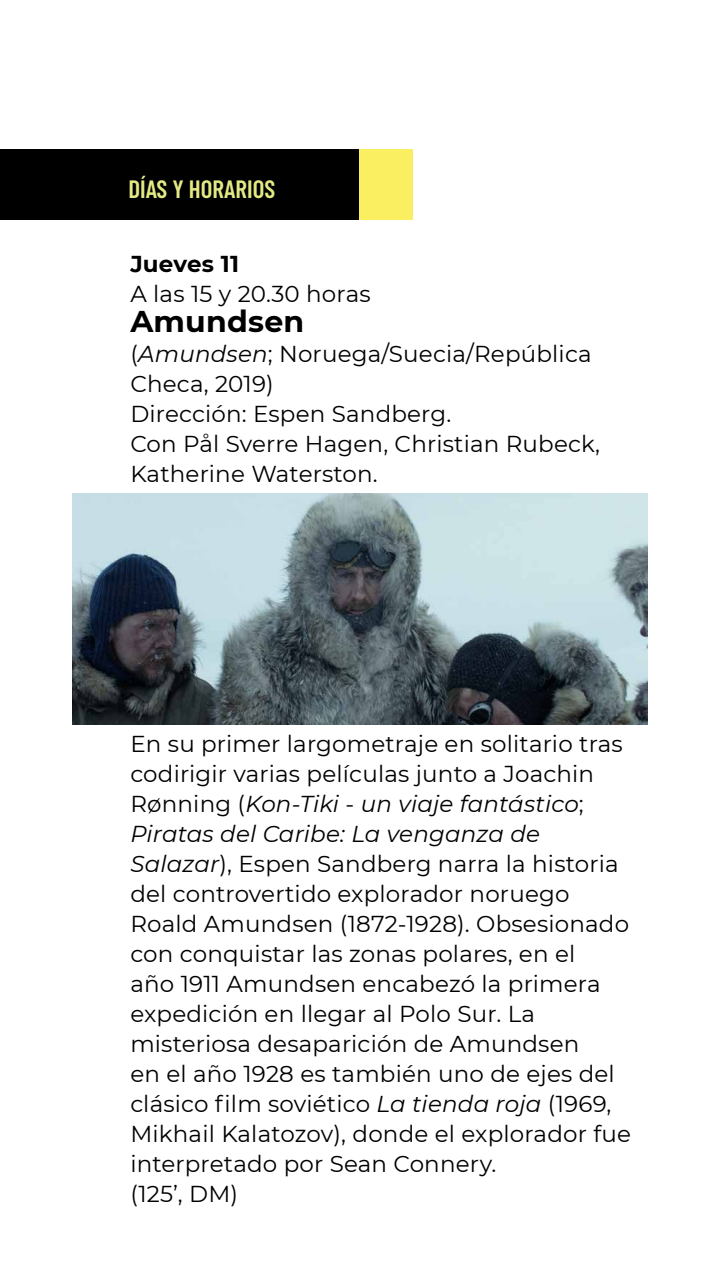
<style>
.page{position:relative;width:720px;height:1280px;background:#fff}
.page>*{position:absolute;margin:0;border:0;box-sizing:border-box;transform-origin:0 0}
.t1{font:700 30px "Montserrat";letter-spacing:.01em;color:#000}
.t2{font:600 25px "Barlow Condensed";color:#e3e983}
.t3{font:23px/30px "Montserrat";letter-spacing:.01em;color:#000}
.t4{font:700 23px "Montserrat";letter-spacing:.01em;color:#000}
.s1{font-style:italic}
</style>
<div class="page">
<div style="left:0;top:150px;width:361px;height:70px;background:#000"></div>
<div style="left:359px;top:150px;width:54px;height:70px;background:#faef61"></div>
<img style="left:72px;top:493px;width:576px;height:231px">
<p class="t2" style="left:128px;top:171px;width:148px">DÍAS Y HORARIOS</p>
<p class="t4" style="left:130px;top:248px;width:110px">Jueves 11</p>
<p class="t3" style="left:130px;top:278px;width:242px">A las 15 y 20.30 horas</p>
<h1 class="t1" style="left:130px;top:300px;width:175px">Amundsen</h1>
<p class="t3" style="left:130px;top:338px;width:471px">(<span class="s1">Amundsen</span>; Noruega/Suecia/República<br>Checa, 2019)<br>Dirección: Espen Sandberg.<br>Con Pål Sverre Hagen, Christian Rubeck,<br>Katherine Waterston.</p>
<p class="t3" style="left:130px;top:728px;width:502px">En su primer largometraje en solitario tras codirigir varias películas junto a Joachin Rønning (<span class="s1">Kon-Tiki</span> - <span class="s1">un viaje fantástico</span>; <span class="s1">Piratas del Caribe: La venganza de Salazar</span>), Espen Sandberg narra la historia del controvertido explorador noruego Roald Amundsen (1872-1928). Obsesionado con conquistar las zonas polares, en el<br>año 1911 Amundsen encabezó la primera expedición en llegar al Polo Sur. La misteriosa desaparición de Amundsen<br>en el año 1928 es también uno de ejes del clásico film soviético <span class="s1">La tienda roja</span> (1969, Mikhail Kalatozov), donde el explorador fue interpretado por Sean Connery.<br>(125’, DM)</p>
</div>
